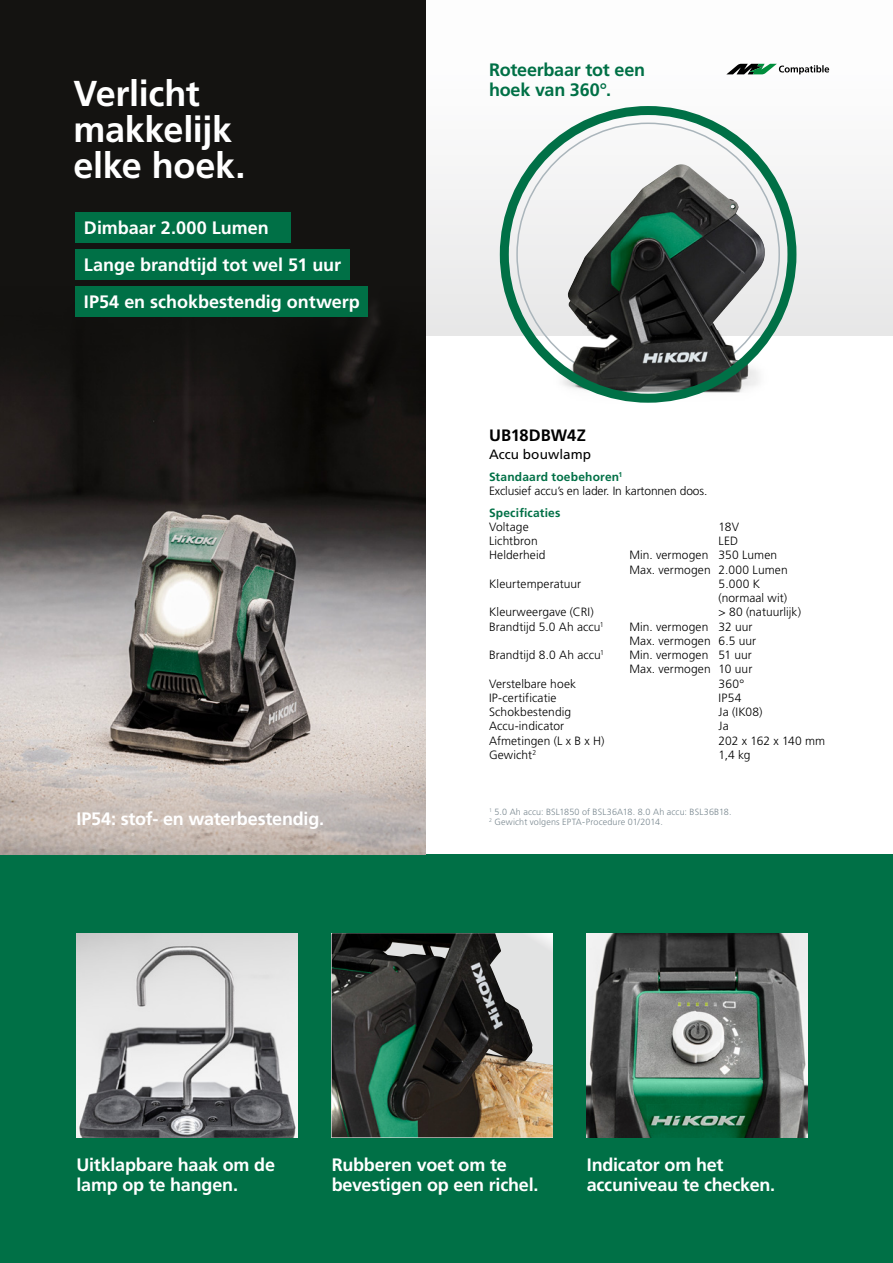
<style>
.page{position:relative;width:893px;height:1263px;background:#fff}
.page>*{position:absolute;margin:0;border:0;box-sizing:border-box;transform-origin:0 0}
.t1{font:700 36px/36px "Frutiger LT Std";letter-spacing:-.01em;color:#fff}
.t2{font:700 18px/19.5px "Frutiger LT Std";letter-spacing:-.01em;color:#fff}
.t3{font:700 18px/19.5px "Frutiger LT Std";letter-spacing:-.015em;color:#007046}
.t4{font:700 16.5px "Frutiger LT Std";color:#000}
.t5{font:13.5px "Frutiger LT Std";letter-spacing:.005em;color:#000}
.t6{font:300 12px/14.2px "Frutiger LT Std";letter-spacing:.005em;color:#000}
.t7{font:700 12px "Frutiger LT Std";letter-spacing:.015em;color:#007046}
.t8{font:300 9px "Frutiger LT Std";letter-spacing:.015em;color:#7a8890}
.t9{font:300 5.25px "Frutiger LT Std";color:#7a8890}
.s1{font-weight:700;color:#007046}
</style>
<div class="page">
<svg style="left:425px;top:0;width:468px;height:336px"></svg>
<div style="left:0;top:855px;width:893px;height:408px;background:#007046"></div>
<img style="left:332px;top:933px;width:221px;height:204px">
<img style="left:77px;top:933px;width:221px;height:204px">
<img style="left:587px;top:933px;width:221px;height:204px">
<svg style="left:678px;top:1002px;width:3px;height:4px"></svg>
<svg style="left:687px;top:1002px;width:3px;height:4px"></svg>
<svg style="left:696px;top:1002px;width:3px;height:4px"></svg>
<svg style="left:705px;top:1002px;width:3px;height:4px"></svg>
<img style="left:531px;top:331px;width:271px;height:72px">
<img style="left:568px;top:164px;width:197px;height:226px">
<div style="left:500px;top:106px;width:296px;height:297px;border:9px solid #007046;border-radius:50%"></div>
<div style="left:0;top:0;width:425px;height:825px;background:#141311"></div>
<img style="left:0;top:315px;width:425px;height:457px">
<img style="left:0;top:772px;width:425px;height:83px">
<div style="left:75px;top:249px;width:275px;height:31px;background:#007046"></div>
<div style="left:75px;top:286px;width:293px;height:30px;background:#007046"></div>
<div style="left:75px;top:212px;width:216px;height:31px;background:#007046"></div>
<svg style="left:726px;top:64px;width:103px;height:10px"></svg>
<h1 class="t1" style="left:73px;top:76px;width:173px">Verlicht makkelijk elke hoek.</h1>
<h2 class="t2" style="left:84px;top:218px;width:186px">Dimbaar 2.000 Lumen</h2>
<h2 class="t2" style="left:84px;top:246px;width:277px;line-height:36.9px">Lange brandtijd tot wel 51 uur<br>IP54 en schokbestendig ontwerp</h2>
<h2 class="t3" style="left:489px;top:60px;width:158px">Roteerbaar tot een hoek van 360°.</h2>
<h3 class="t4" style="left:489px;top:426px;width:98px">UB18DBW4Z</h3>
<p class="t5" style="left:489px;top:446px;width:104px">Accu bouwlamp</p>
<p class="t6" style="left:489px;top:470px;width:220px"><span class="s1">Standaard toebehoren</span><sup>1<br></sup>Exclusief accu’s en lader. In kartonnen doos.</p>
<p class="t7" style="left:489px;top:505px;width:73px">Specificaties</p>
<p class="t6" style="left:489px;top:520px;width:41px">Voltage</p>
<p class="t6" style="left:719px;top:520px;width:22px">18V</p>
<p class="t6" style="left:489px;top:534px;width:50px">Lichtbron</p>
<p class="t6" style="left:719px;top:534px;width:21px">LED</p>
<p class="t6" style="left:489px;top:548px;width:58px">Helderheid</p>
<p class="t6" style="left:629px;top:548px;width:160px">Min. vermogen 350 Lumen<br>Max. vermogen 2.000 Lumen</p>
<p class="t6" style="left:489px;top:577px;width:94px">Kleurtemperatuur</p>
<p class="t6" style="left:719px;top:577px;width:70px">5.000 K (normaal wit)</p>
<p class="t6" style="left:489px;top:605px;width:106px">Kleurweergave (CRI)</p>
<p class="t6" style="left:719px;top:605px;width:84px">&gt; 80 (natuurlijk)</p>
<p class="t6" style="left:489px;top:620px;width:116px">Brandtijd 5.0 Ah accu<sup>1</sup></p>
<p class="t6" style="left:629px;top:620px;width:128px">Min. vermogen 32 uur<br>Max. vermogen 6.5 uur</p>
<p class="t6" style="left:489px;top:648px;width:117px">Brandtijd 8.0 Ah accu<sup>1</sup></p>
<p class="t6" style="left:629px;top:648px;width:124px">Min. vermogen 51 uur<br>Max. vermogen 10 uur</p>
<p class="t6" style="left:489px;top:677px;width:89px">Verstelbare hoek</p>
<p class="t6" style="left:719px;top:677px;width:27px">360°</p>
<p class="t6" style="left:489px;top:691px;width:69px">IP-certificatie</p>
<p class="t6" style="left:719px;top:691px;width:24px">IP54</p>
<p class="t6" style="left:489px;top:705px;width:84px">Schokbestendig</p>
<p class="t6" style="left:719px;top:705px;width:45px">Ja (IK08)</p>
<p class="t6" style="left:489px;top:719px;width:77px">Accu-indicator</p>
<p class="t6" style="left:719px;top:719px;width:12px">Ja</p>
<p class="t6" style="left:489px;top:734px;width:117px">Afmetingen (L x B x H)</p>
<p class="t6" style="left:719px;top:734px;width:108px">202 x 162 x 140 mm</p>
<p class="t6" style="left:489px;top:748px;width:49px">Gewicht<sup>2</sup></p>
<p class="t6" style="left:719px;top:748px;width:33px">1,4 kg</p>
<p class="t8" style="left:489px;top:806px;width:244px"><sup>1</sup> 5.0 Ah accu: BSL1850 of BSL36A18. 8.0 Ah accu: BSL36B18.</p>
<p class="t9" style="left:489px;top:817px;width:4px">2</p>
<h2 class="t2" style="left:77px;top:809px;width:249px">IP54: stof- en waterbestendig.</h2>
<p class="t8" style="left:494px;top:817px;width:170px">Gewicht volgens EPTA-Procedure 01/2014.</p>
<h2 class="t2" style="left:77px;top:1155px;width:200px">Uitklapbare haak om de lamp op te hangen.</h2>
<h2 class="t2" style="left:332px;top:1155px;width:208px">Rubberen voet om te bevestigen op een richel.</h2>
<h2 class="t2" style="left:587px;top:1155px;width:190px">Indicator om het accuniveau te checken.</h2>
</div>
